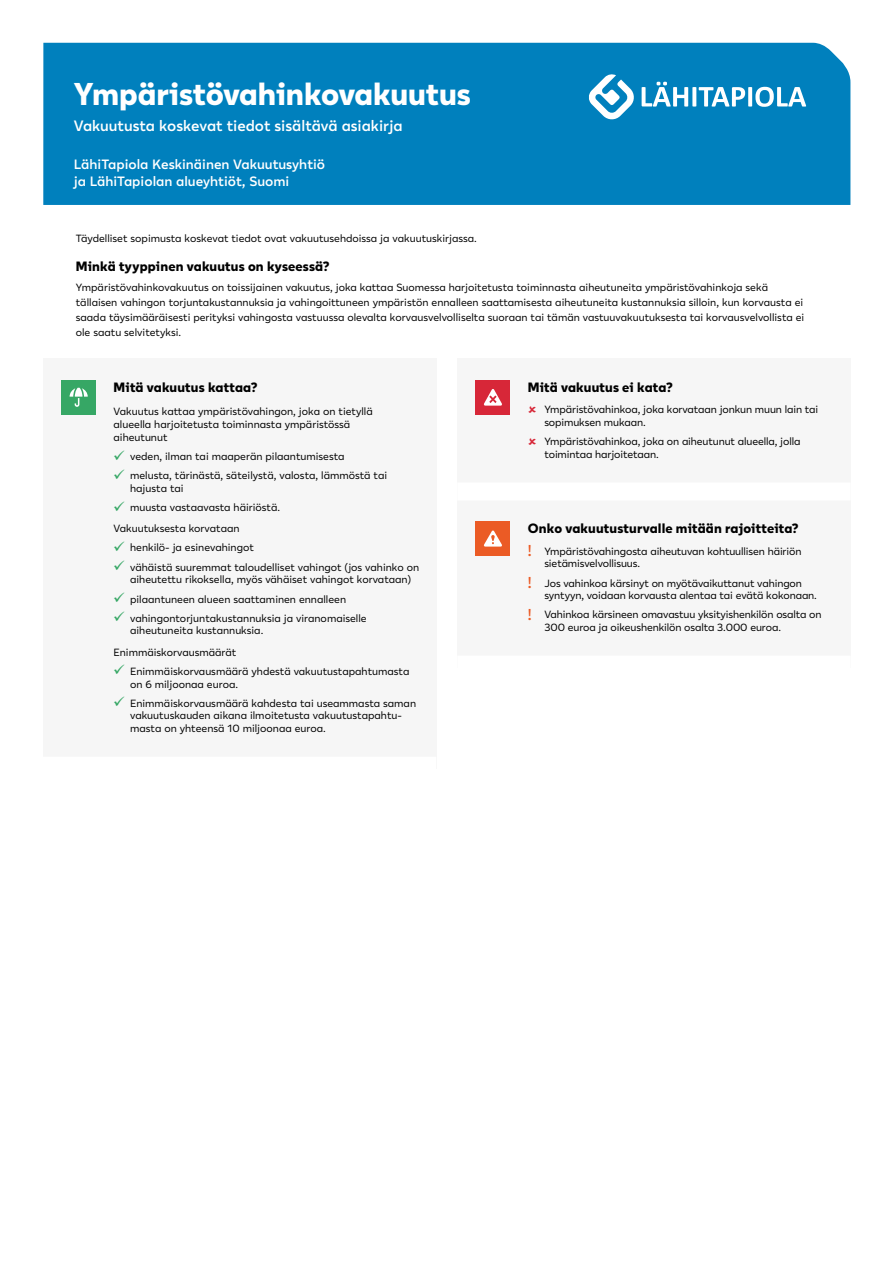
<style>
.page{position:relative;width:893px;height:1263px;background:#fff}
.page>*{position:absolute;margin:0;border:0;box-sizing:border-box;transform-origin:0 0}
.Vakuutus_otsikko{font:800 31.5px "Lahi Tapiola Sans";color:#fff}
.Vakuutus_tiedot{font:600 15px "Lahi Tapiola Sans";color:#fff}
.Alaotsikko{font:800 13.5px "Lahi Tapiola Sans";letter-spacing:.01em;color:#000}
.Vakuutusyhtiot{font:600 13.5px/16.5px "Lahi Tapiola Sans";color:#fff}
.Alku_Alaotsikko{font:800 13.5px "Lahi Tapiola Sans";letter-spacing:.015em;color:#000}
.Alku_Leipis{font:10.5px/12.8px "Lahi Tapiola Sans";color:#000}
.Leipäteksti_vihreä_v{font:10.5px/12.8px "Lahi Tapiola Sans";color:#000}
.s1{color:#36a765}
.s2{font-weight:600;font-size:15px;color:#eb5b25}
</style>
<div class="page">
<div style="left:43px;top:43px;width:807px;height:162px;background:#0080bd"></div>
<svg style="left:642px;top:82px;width:164px;height:25px"></svg>
<svg style="left:588px;top:74px;width:47px;height:47px"></svg>
<div style="left:43px;top:358px;width:393px;height:410px;background:#f6f6f6"></div>
<div style="left:43px;top:757px;width:393px;height:18px;background:#fff"></div>
<div style="left:62px;top:380px;width:34px;height:34px;background:#36a765"></div>
<svg style="left:70px;top:388px;width:18px;height:19px"></svg>
<div style="left:457px;top:358px;width:393px;height:309px;background:#f6f6f6"></div>
<div style="left:457px;top:482px;width:394px;height:18px;background:#fff"></div>
<div style="left:457px;top:656px;width:394px;height:18px;background:#fff"></div>
<div style="left:476px;top:380px;width:34px;height:34px;background:#d72738"></div>
<svg style="left:484px;top:389px;width:18px;height:17px"></svg>
<div style="left:476px;top:521px;width:34px;height:34px;background:#eb5b25"></div>
<svg style="left:484px;top:530px;width:18px;height:17px"></svg>
<h1 class="Vakuutus_otsikko" style="left:74px;top:68px;width:398px">Ympäristövahinkovakuutus</h1>
<p class="Vakuutus_tiedot" style="left:74px;top:115px;width:330px">Vakuutusta koskevat tiedot sisältävä asiakirja</p>
<p class="Vakuutusyhtiot" style="left:74px;top:155px;width:253px">LähiTapiola Keskinäinen Vakuutusyhtiö ja LähiTapiolan alueyhtiöt, Suomi</p>
<p class="Alku_Leipis" style="left:76px;top:232px;width:403px">Täydelliset sopimusta koskevat tiedot ovat vakuutusehdoissa ja vakuutuskirjassa.</p>
<h2 class="Alku_Alaotsikko" style="left:76px;top:255px;width:255px">Minkä tyyppinen vakuutus on kyseessä?</h2>
<p class="Alku_Leipis" style="left:76px;top:279px;width:730px;line-height:15px">Ympäristövahinkovakuutus on toissijainen vakuutus, joka kattaa Suomessa harjoitetusta toiminnasta aiheutuneita ympäristövahinkoja sekä tällaisen vahingon torjuntakustannuksia ja vahingoittuneen ympäristön ennalleen saattamisesta aiheutuneita kustannuksia silloin, kun korvausta ei saada täysimääräisesti perityksi vahingosta vastuussa olevalta korvausvelvolliselta suoraan tai tämän vastuuvakuutuksesta tai korvausvelvollista ei ole saatu selvitetyksi.</p>
<h2 class="Alaotsikko" style="left:114px;top:376px;width:145px">Mitä vakuutus kattaa?</h2>
<p class="Leipäteksti_vihreä_v" style="left:114px;top:405px;width:261px">Vakuutus kattaa ympäristövahingon, joka on tietyllä alueella harjoitetusta toiminnasta ympäristössä aiheutunut</p>
<p class="Alku_Leipis" style="left:113px;top:449px;width:233px"><span class="s1">✓</span> veden, ilman tai maaperän pilaantumisesta</p>
<p class="Alku_Leipis" style="left:130px;top:468px;width:259px;text-indent:-17px"><span class="s1">✓</span> melusta, tärinästä, säteilystä, valosta, lämmöstä tai hajusta tai</p>
<p class="Alku_Leipis" style="left:113px;top:500px;width:169px"><span class="s1">✓</span> muusta vastaavasta häiriöstä.</p>
<p class="Leipäteksti_vihreä_v" style="left:114px;top:522px;width:128px">Vakuutuksesta korvataan</p>
<p class="Alku_Leipis" style="left:113px;top:541px;width:142px"><span class="s1">✓</span> henkilö- ja esinevahingot</p>
<p class="Alku_Leipis" style="left:130px;top:560px;width:291px;text-indent:-17px"><span class="s1">✓</span> vähäistä suuremmat taloudelliset vahingot (jos vahinko on aiheutettu rikoksella, myös vähäiset vahingot korvataan)</p>
<p class="Alku_Leipis" style="left:113px;top:592px;width:235px"><span class="s1">✓</span> pilaantuneen alueen saattaminen ennalleen</p>
<p class="Alku_Leipis" style="left:130px;top:611px;width:238px;text-indent:-17px"><span class="s1">✓</span> vahingontorjuntakustannuksia ja viranomaiselle aiheutuneita kustannuksia.</p>
<p class="Leipäteksti_vihreä_v" style="left:114px;top:645px;width:124px">Enimmäiskorvausmäärät</p>
<p class="Alku_Leipis" style="left:130px;top:664px;width:281px;text-indent:-17px"><span class="s1">✓</span> Enimmäiskorvausmäärä yhdestä vakuutustapahtumasta on 6 miljoonaa euroa.</p>
<p class="Alku_Leipis" style="left:130px;top:696px;width:287px;text-indent:-17px"><span class="s1">✓</span> Enimmäiskorvausmäärä kahdesta tai useammasta saman vakuutuskauden aikana ilmoitetusta vakuutustapahtu&shy;masta on yhteensä 10 miljoonaa euroa.</p>
<h2 class="Alaotsikko" style="left:528px;top:376px;width:146px">Mitä vakuutus ei kata?</h2>
<p class="Alku_Leipis" style="left:544px;top:403px;width:275px">Ympäristövahinkoa, joka korvataan jonkun muun lain tai sopimuksen mukaan.</p>
<p class="Alku_Leipis" style="left:544px;top:434px;width:258px">Ympäristövahinkoa, joka on aiheutunut alueella, jolla toimintaa harjoitetaan.</p>
<h2 class="Alaotsikko" style="left:528px;top:517px;width:272px">Onko vakuutusturvalle mitään rajoitteita?</h2>
<p class="Alku_Leipis" style="left:544px;top:544px;width:259px;text-indent:-17px"><span class="s2">!</span> Ympäristövahingosta aiheutuvan kohtuullisen häiriön sietämisvelvollisuus.</p>
<p class="Alku_Leipis" style="left:544px;top:576px;width:274px;text-indent:-17px"><span class="s2">!</span> Jos vahinkoa kärsinyt on myötävaikuttanut vahingon syntyyn, voidaan korvausta alentaa tai evätä kokonaan.</p>
<p class="Alku_Leipis" style="left:544px;top:608px;width:279px;text-indent:-17px"><span class="s2">!</span> Vahinkoa kärsineen omavastuu yksityishenkilön osalta on<br>300 euroa ja oikeushenkilön osalta 3.000 euroa.</p>
</div>
